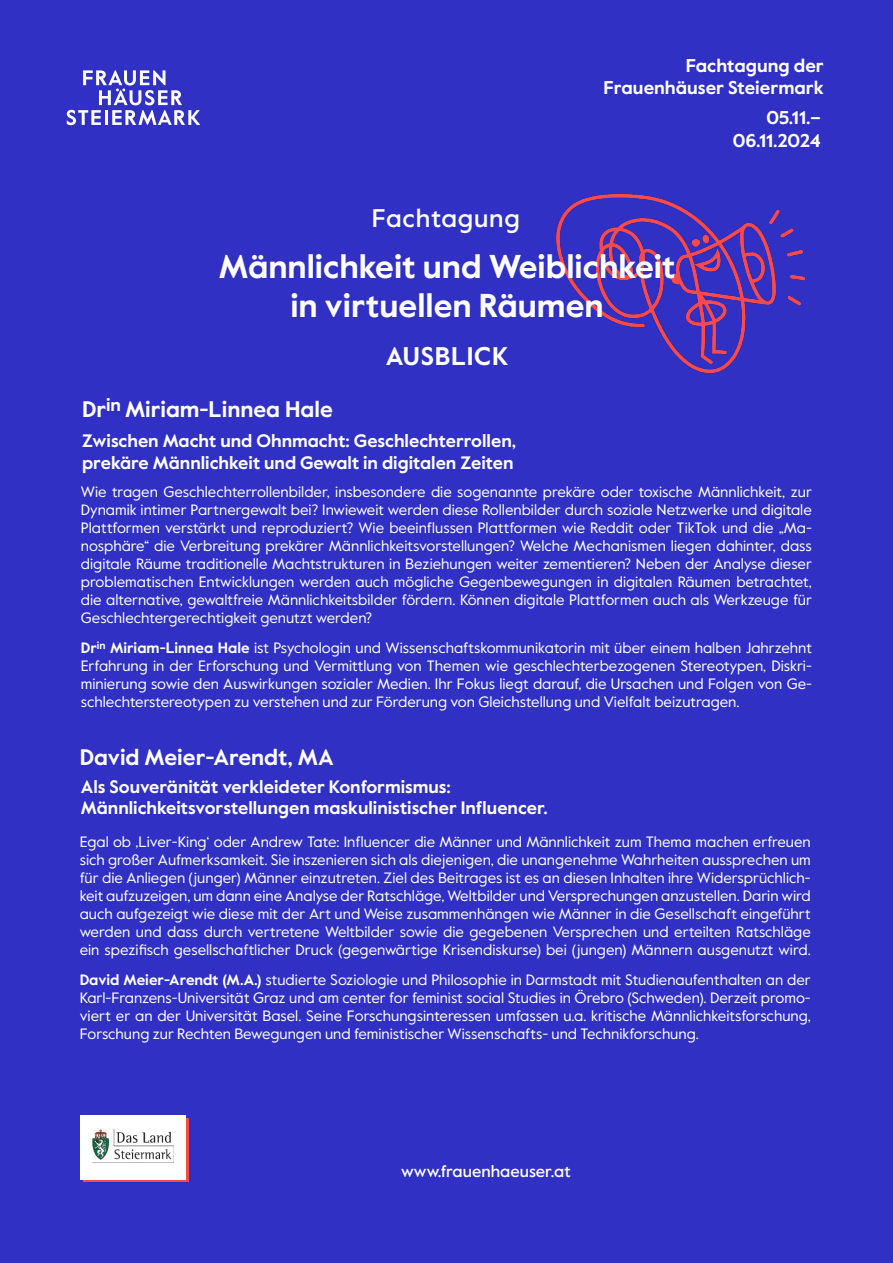
<style>
.page{position:relative;width:893px;height:1263px;background:#3030c4}
.page>*{position:absolute;margin:0;border:0;box-sizing:border-box;transform-origin:0 0}
.t1{font:700 33px/39.2px "Value Sans Pro";color:#fff;text-align:center}
.t2{font:500 25.5px "Value Sans Pro";letter-spacing:.03em;color:#fff}
.t3{font:700 25.5px "Value Sans Pro";letter-spacing:.03em;color:#fff}
.t4{font:700 22.5px "Value Sans Pro";color:#fff}
.t5{font:700 18.45px/22.2px "Value Sans Pro";color:#fff;text-align:right}
.t6{font:700 18px/21.6px "Value Sans Pro";color:#fff}
.t7{font:500 16.5px "Value Sans Pro";color:#fff}
.t8{font:15px/18px "Value Sans Pro";color:#fff;text-align:justify}
.s1{font-weight:700}
</style>
<div class="page">
<svg style="left:67px;top:70px;width:133px;height:55px"></svg>
<img style="left:556px;top:193px;width:250px;height:181px">
<div style="left:83px;top:1118px;width:106px;height:64px;background:linear-gradient(to right,#ff4949,#ff4949)"></div>
<div style="left:80px;top:1115px;width:106px;height:64px;background:#fff"></div>
<img style="left:92px;top:1130px;width:82px;height:33px">
<h2 class="t2" style="left:372px;top:203px;width:150px">Fachtagung</h2>
<p class="t5" style="left:604px;top:55px;width:222px">Fachtagung der<br>Frauenhäuser Steiermark</p>
<p class="t5" style="left:733px;top:108px;width:89px">05.11.–<br>06.11.2024</p>
<h1 class="t1" style="left:219px;top:248px;width:458px">Männlichkeit und Weiblichkeit in virtuellen Räumen</h1>
<h3 class="t4" style="left:82px;top:396px;width:252px">Dr<sup>in</sup> Miriam-Linnea Hale</h3>
<h2 class="t3" style="left:386px;top:341px;width:124px">AUSBLICK</h2>
<p class="t6" style="left:82px;top:431px;width:436px">Zwischen Macht und Ohnmacht: Geschlechterrollen, prekäre Männlichkeit und Gewalt in digitalen Zeiten</p>
<p class="t8" style="left:81px;top:483px;width:733px">Wie tragen Geschlechterrollenbilder, insbesondere die sogenannte prekäre oder toxische Männlichkeit, zur Dynamik intimer Partnergewalt bei? Inwieweit werden diese Rollenbilder durch soziale Netzwerke und digitale Plattformen verstärkt und reproduziert? Wie beeinflussen Plattformen wie Reddit oder TikTok und die „Ma&shy;nosphäre“ die Verbreitung prekärer Männlichkeitsvorstellungen? Welche Mechanismen liegen dahinter, dass digitale Räume traditionelle Machtstrukturen in Beziehungen weiter zementieren? Neben der Analyse dieser problematischen Entwicklungen werden auch mögliche Gegenbewegungen in digitalen Räumen betrachtet, die alternative, gewaltfreie Männlichkeitsbilder fördern. Können digitale Plattformen auch als Werkzeuge für Geschlechtergerechtigkeit genutzt werden?</p>
<p class="t8" style="left:81px;top:639px;width:733px"><span class="s1">Dr</span><sup>in</sup> <span class="s1">Miriam-Linnea Hale</span> ist Psychologin und Wissenschaftskommunikatorin mit über einem halben Jahrzehnt Erfahrung in der Erforschung und Vermittlung von Themen wie geschlechterbezogenen Stereotypen, Diskri&shy;minierung sowie den Auswirkungen sozialer Medien. Ihr Fokus liegt darauf, die Ursachen und Folgen von Ge&shy;schlechterstereotypen zu verstehen und zur Förderung von Gleichstellung und Vielfalt beizutragen.</p>
<h3 class="t4" style="left:80px;top:744px;width:256px">David Meier-Arendt, MA</h3>
<p class="t6" style="left:81px;top:776px;width:468px">Als Souveränität verkleideter Konformismus:<br>Männlichkeitsvorstellungen maskulinistischer Influencer.</p>
<p class="t8" style="left:80px;top:833px;width:733px">Egal ob ‚Liver-King‘ oder Andrew Tate: Influencer die Männer und Männlichkeit zum Thema machen erfreuen sich großer Aufmerksamkeit. Sie inszenieren sich als diejenigen, die unangenehme Wahrheiten aussprechen um für die Anliegen (junger) Männer einzutreten. Ziel des Beitrages ist es an diesen Inhalten ihre Widersprüchlich&shy;keit aufzuzeigen, um dann eine Analyse der Ratschläge, Weltbilder und Versprechungen anzustellen. Darin wird auch aufgezeigt wie diese mit der Art und Weise zusammenhängen wie Männer in die Gesellschaft eingeführt werden und dass durch vertretene Weltbilder sowie die gegebenen Versprechen und erteilten Ratschläge ein spezifisch gesellschaftlicher Druck (gegenwärtige Krisendiskurse) bei (jungen) Männern ausgenutzt wird.</p>
<p class="t8" style="left:80px;top:971px;width:733px"><span class="s1">David Meier-Arendt (M.A.)</span> studierte Soziologie und Philosophie in Darmstadt mit Studienaufenthalten an der Karl-Franzens-Universität Graz und am center for feminist social Studies in Örebro (Schweden). Derzeit promo&shy;viert er an der Universität Basel. Seine Forschungsinteressen umfassen u.a. kritische Männlichkeitsforschung, Forschung zur Rechten Bewegungen und feministischer Wissenschafts- und Technikforschung.</p>
<p class="t7" style="left:401px;top:1162px;width:171px">www.frauenhaeuser.at</p>
</div>
